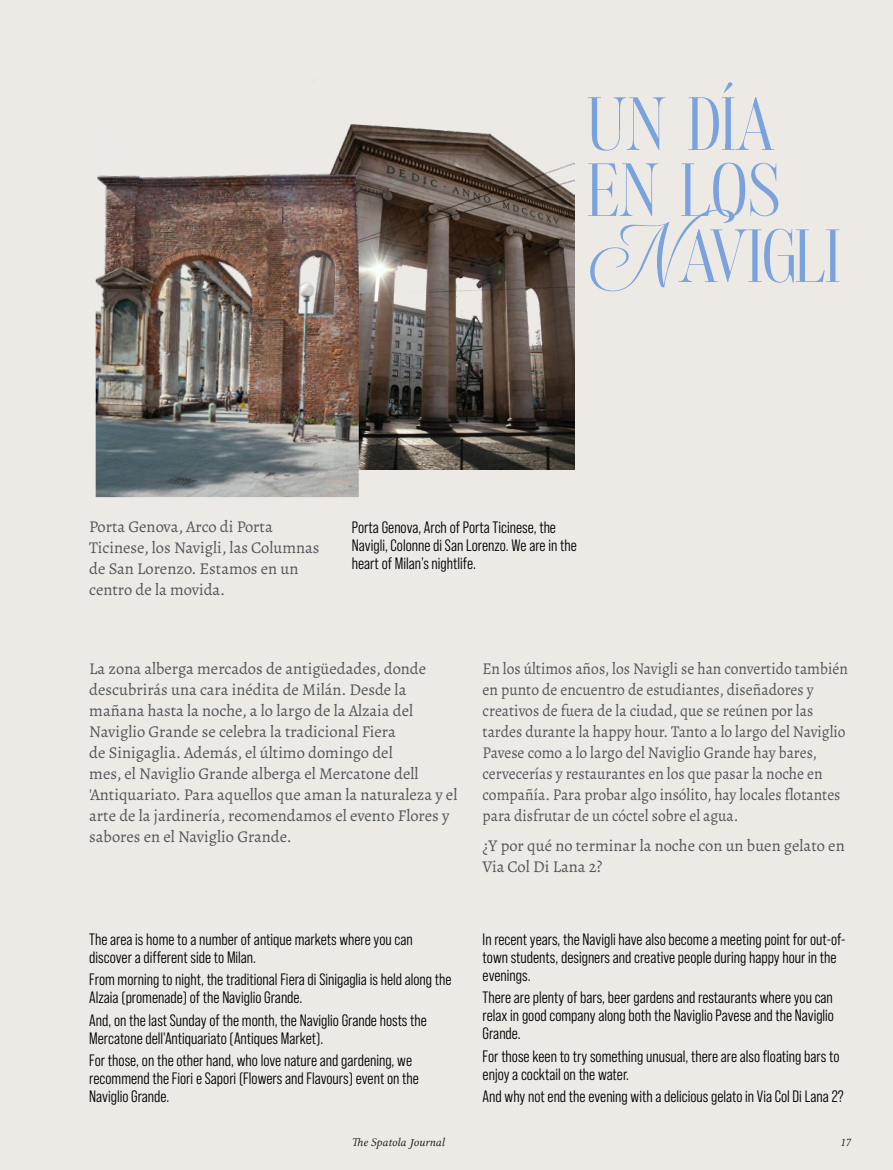
<style>
.page{position:relative;width:893px;height:1170px;background:#fff}
.page>*{position:absolute;margin:0;border:0;box-sizing:border-box;transform-origin:0 0}
.t1{font:75px/66px "Androgy";color:#7aa3dd}
.Stile_di_paragrafo_1{font:16.5px/18px "Bebas Neue Pro Middle";color:#000}
.testo_corrente{font:16.5px/21px "Alegreya";color:#54565a}
.testo_corrente-2{font:16.5px/21px "Alegreya";color:#54565a;scale:.94 1}
.t2{font:12px "Lin Libertine I";color:#000}
.s1{font-size:15px}
</style>
<div class="page">
<div style="left:0;top:0;width:893px;height:1169px;background:#edeae6"></div>
<img style="left:359px;top:124px;width:215px;height:345px">
<img style="left:96px;top:124px;width:263px;height:373px">
<p class="t1" style="left:588px;top:91px;width:253px">un día en los<br>Navigli</p>
<p class="testo_corrente" style="left:89px;top:515px;width:232px">Porta Genova, Arco di Porta<br>Ticinese, los Navigli, las Columnas de San Lorenzo. Estamos en un centro de la movida.</p>
<p class="Stile_di_paragrafo_1" style="left:352px;top:518px;width:226px">Porta Genova, Arch of Porta Ticinese, the<br>Navigli, Colonne di San Lorenzo. We are in the heart of Milan’s nightlife.</p>
<p class="testo_corrente" style="left:89px;top:658px;width:370px">La zona alberga mercados de antigüedades, donde descubrirás una cara inédita de Milán. Desde la mañana hasta la noche, a lo largo de la Alzaia del Naviglio Grande se celebra la tradicional Fiera<br>de Sinigaglia. Además, el último domingo del<br>mes, el Naviglio Grande alberga el Mercatone dell 'Antiquariato. Para aquellos que aman la naturaleza y el arte de la jardinería, recomendamos el evento Flores y sabores en el Naviglio Grande.</p>
<p class="testo_corrente-2" style="left:483px;top:658px;width:390px">En los últimos años, los Navigli se han convertido también en punto de encuentro de estudiantes, diseñadores y creativos de fuera de la ciudad, que se reúnen por las tardes durante la happy hour. Tanto a lo largo del Naviglio Pavese como a lo largo del Naviglio Grande hay bares, cervecerías y restaurantes en los que pasar la noche en compañía. Para probar algo insólito, hay locales flotantes para disfrutar de un cóctel sobre el agua.</p>
<p class="testo_corrente" style="left:483px;top:834px;width:364px">¿Y por qué no terminar la noche con un buen gelato en<br>Via Col Di Lana 2?</p>
<p class="Stile_di_paragrafo_1" style="left:89px;top:930px;width:325px">The area is home to a number of antique markets where you can discover a different side to Milan.</p>
<p class="Stile_di_paragrafo_1" style="left:89px;top:970px;width:364px">From morning to night, the traditional Fiera di Sinigaglia is held along the<br>Alzaia (promenade) of the Naviglio Grande.</p>
<p class="Stile_di_paragrafo_1" style="left:89px;top:1010px;width:339px">And, on the last Sunday of the month, the Naviglio Grande hosts the<br>Mercatone dell'Antiquariato (Antiques Market).</p>
<p class="Stile_di_paragrafo_1" style="left:89px;top:1051px;width:331px">For those, on the other hand, who love nature and gardening, we recommend the Fiori e Sapori (Flowers and Flavours) event on the<br>Naviglio Grande.</p>
<p class="Stile_di_paragrafo_1" style="left:483px;top:930px;width:364px">In recent years, the Navigli have also become a meeting point for out-of&shy;town students, designers and creative people during happy hour in the evenings.</p>
<p class="Stile_di_paragrafo_1" style="left:483px;top:988px;width:353px;text-align:justify">There are plenty of bars, beer gardens and restaurants where you can relax in good company along both the Naviglio Pavese and the Naviglio Grande.</p>
<p class="Stile_di_paragrafo_1" style="left:483px;top:1046px;width:358px">For those keen to try something unusual, there are also floating bars to enjoy a cocktail on the water.</p>
<p class="Stile_di_paragrafo_1" style="left:483px;top:1087px;width:363px">And why not end the evening with a delicious gelato in Via Col Di Lana 2?</p>
<p class="t2" style="left:351px;top:1134px;width:95px">The Spatola <span class="s1">J</span>ournal</p>
<p class="t2" style="left:840px;top:1134px;width:12px">17</p>
</div>
